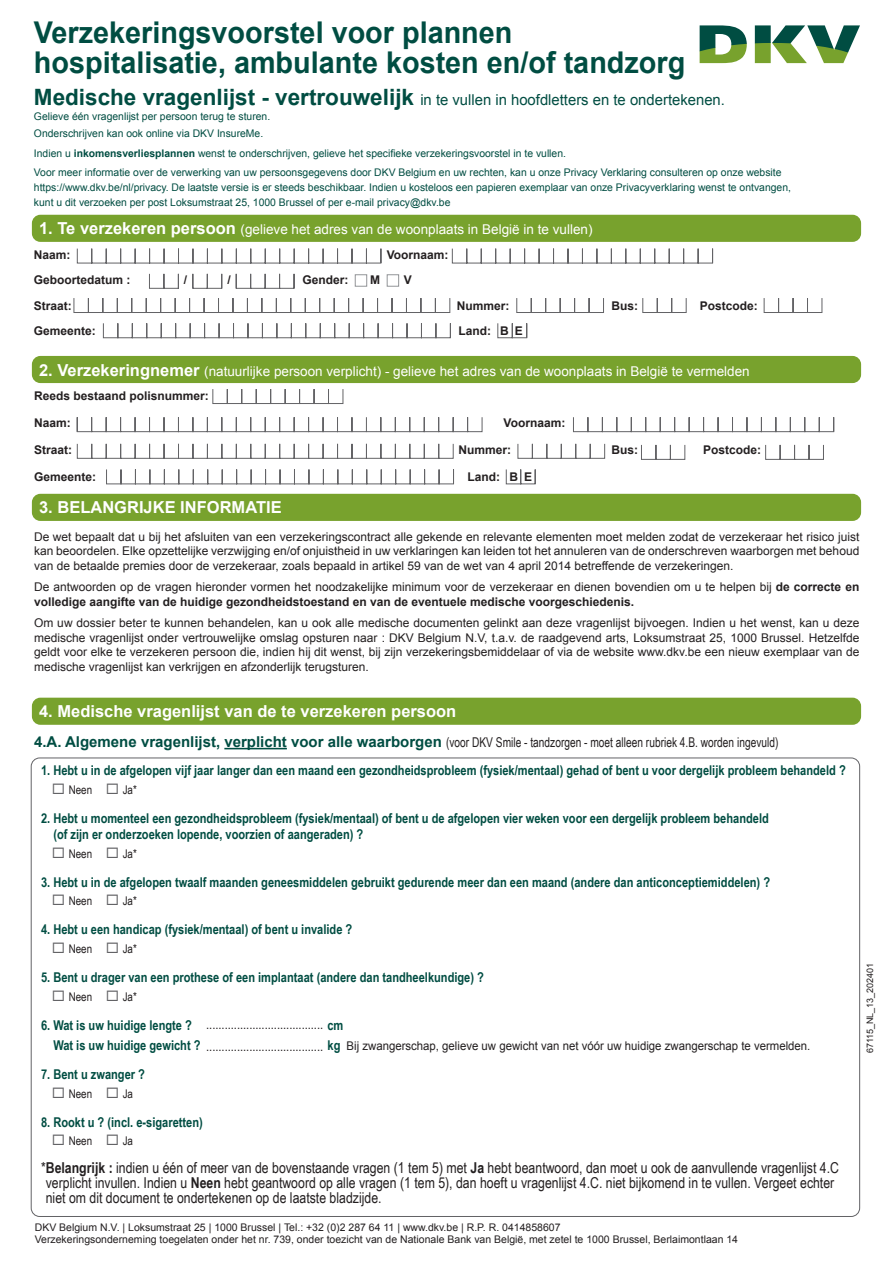
<style>
.page{position:relative;width:893px;height:1263px;background:#fff}
.page>*{position:absolute;margin:0;border:0;box-sizing:border-box;transform-origin:0 0}
.t1{font:700 30px/30px "Arial";color:#004d42;scale:.96 1}
.t2{font:700 16.5px "Arial";color:#fff}
.t3{font:15px/15px "Arial Narrow";color:#231f20}
.t4{font:15px "Arial";color:#004d42}
.t5{font:700 13.5px/16.2px "Arial Narrow";color:#004d42}
.t6{font:13.5px "Arial";color:#fff}
.t7{font:13.5px "Arial Narrow";color:#231f20;scale:.92 1}
.t8{font:13.5px "Arial Narrow";color:#231f20}
.t9{font:12px/14.4px "Arial";color:#231f20;text-align:justify}
.t10{font:700 12px "Arial";color:#231f20}
.t11{font:12px "Arial";color:#231f20;scale:.95 1}
.t12{font:12px "Arial Narrow";color:#231f20}
.t13{font:10.5px/15px "Arial";color:#004d42}
.t14{font:10.5px "Arial";color:#231f20}
.t15{font:9px "Arial";color:#231f20}
.s1{font-weight:700;font-size:22.5px}
.s2{font-weight:700}
.s3{font-weight:700;font-size:16.5px}
.s4{font-family:"Arial";font-weight:700;font-size:15px;color:#004d42}
.s5{color:#636366}
.s6{font-weight:700;color:#004d42}
.s7{font-family:"Arial Narrow";font-weight:700;font-size:13.5px;color:#004d42}
</style>
<div class="page">
<div style="left:32px;top:215px;width:829px;height:27px;background:#78a22d;border-radius:9px"></div>
<div style="left:32px;top:356px;width:829px;height:27px;background:#78a22d;border-radius:9px"></div>
<div style="left:32px;top:494px;width:829px;height:27px;background:#78a22d;border-radius:9px"></div>
<svg style="left:700px;top:25px;width:160px;height:38px"></svg>
<hr style="left:224px;top:748px;width:63px;height:1px;background:#004d42">
<div style="left:32px;top:698px;width:829px;height:27px;background:#78a22d;border-radius:9px"></div>
<div style="left:355px;top:274px;width:12px;height:12px;border:1px solid #939598"></div>
<div style="left:387px;top:274px;width:12px;height:12px;border:1px solid #939598"></div>
<svg style="left:149px;top:273px;width:145px;height:16px"></svg>
<svg style="left:212px;top:389px;width:131px;height:15px"></svg>
<svg style="left:573px;top:417px;width:261px;height:15px"></svg>
<svg style="left:77px;top:443px;width:377px;height:16px"></svg>
<svg style="left:517px;top:443px;width:88px;height:16px"></svg>
<svg style="left:641px;top:444px;width:44px;height:16px"></svg>
<svg style="left:765px;top:444px;width:59px;height:16px"></svg>
<svg style="left:106px;top:469px;width:430px;height:15px"></svg>
<svg style="left:77px;top:248px;width:304px;height:15px"></svg>
<svg style="left:452px;top:248px;width:261px;height:15px"></svg>
<svg style="left:73px;top:298px;width:749px;height:15px"></svg>
<svg style="left:103px;top:323px;width:348px;height:15px"></svg>
<svg style="left:497px;top:323px;width:30px;height:15px"></svg>
<svg style="left:77px;top:417px;width:405px;height:15px"></svg>
<p class="t1" style="left:34px;top:18px;width:680px">Verzekeringsvoorstel voor plannen hospitalisatie, ambulante kosten en/of tandzorg</p>
<p class="t4" style="left:34px;top:90px;width:692px"><span class="s1">Medische vragenlijst - vertrouwelijk</span> in te vullen in hoofdletters en te ondertekenen.</p>
<p class="t13" style="left:34px;top:109px;width:238px">Gelieve één vragenlijst per persoon terug te sturen.</p>
<p class="t13" style="left:34px;top:126px;width:231px">Onderschrijven kan ook online via DKV InsureMe.</p>
<p class="t13" style="left:34px;top:145px;width:534px">Indien u <span class="s2">inkomensverliesplannen</span> wenst te onderschrijven, gelieve het specifieke verzekeringsvoorstel in te vullen.</p>
<p class="t13" style="left:34px;top:165px;width:759px">Voor meer informatie over de verwerking van uw persoonsgegevens door DKV Belgium en uw rechten, kan u onze Privacy Verklaring consulteren op onze website https://www.dkv.be/nl/privacy. De laatste versie is er steeds beschikbaar. Indien u kosteloos een papieren exemplaar van onze Privacyverklaring wenst te ontvangen, kunt u dit verzoeken per post Loksumstraat 25, 1000 Brussel of per e-mail privacy@dkv.be</p>
<p class="t6" style="left:39px;top:221px;width:555px"><span class="s3">1. Te verzekeren persoon</span> (gelieve het adres van de woonplaats in België in te vullen)</p>
<p class="t10" style="left:34px;top:247px;width:38px">Naam:</p>
<p class="t10" style="left:387px;top:247px;width:63px">Voornaam:</p>
<p class="t10" style="left:34px;top:272px;width:98px">Geboortedatum :</p>
<p class="t10" style="left:184px;top:272px;width:5px">/</p>
<p class="t10" style="left:227px;top:272px;width:5px">/</p>
<p class="t10" style="left:302px;top:272px;width:48px">Gender:</p>
<p class="t10" style="left:370px;top:272px;width:11px">M</p>
<p class="t10" style="left:404px;top:272px;width:10px">V</p>
<p class="t10" style="left:34px;top:297px;width:40px">Straat:</p>
<p class="t10" style="left:457px;top:297px;width:54px">Nummer:</p>
<p class="t10" style="left:611px;top:297px;width:28px">Bus:</p>
<p class="t10" style="left:700px;top:297px;width:60px">Postcode:</p>
<p class="t10" style="left:34px;top:323px;width:64px">Gemeente:</p>
<p class="t10" style="left:458px;top:323px;width:66px">Land: B E</p>
<p class="t6" style="left:39px;top:362px;width:712px"><span class="s3">2. Verzekeringnemer</span> (natuurlijke persoon verplicht) - gelieve het adres van de woonplaats in België te vermelden</p>
<p class="t10" style="left:34px;top:388px;width:176px">Reeds bestaand polisnummer:</p>
<p class="t10" style="left:34px;top:415px;width:38px">Naam:</p>
<p class="t10" style="left:504px;top:415px;width:63px">Voornaam:</p>
<p class="t10" style="left:34px;top:442px;width:40px">Straat:</p>
<p class="t10" style="left:459px;top:442px;width:54px">Nummer:</p>
<p class="t10" style="left:612px;top:442px;width:28px">Bus:</p>
<p class="t10" style="left:703px;top:442px;width:60px">Postcode:</p>
<p class="t10" style="left:34px;top:468px;width:64px">Gemeente:</p>
<p class="t10" style="left:468px;top:468px;width:66px">Land: B E</p>
<p class="t2" style="left:39px;top:497px;width:244px">3. BELANGRIJKE INFORMATIE</p>
<p class="t9" style="left:34px;top:529px;width:827px">De wet bepaalt dat u bij het afsluiten van een verzekeringscontract alle gekende en relevante elementen moet melden zodat de verzekeraar het risico juist kan beoordelen. Elke opzettelijke verzwijging en/of onjuistheid in uw verklaringen kan leiden tot het annuleren van de onderschreven waarborgen met behoud van de betaalde premies door de verzekeraar, zoals bepaald in artikel 59 van de wet van 4 april 2014 betreffende de verzekeringen.</p>
<p class="t9" style="left:34px;top:580px;width:827px">De antwoorden op de vragen hieronder vormen het noodzakelijke minimum voor de verzekeraar en dienen bovendien om u te helpen bij <span class="s2">de correcte en volledige aangifte van de huidige gezondheidstoestand en van de eventuele medische voorgeschiedenis.</span></p>
<p class="t9" style="left:34px;top:616px;width:827px">Om uw dossier beter te kunnen behandelen, kan u ook alle medische documenten gelinkt aan deze vragenlijst bijvoegen. Indien u het wenst, kan u deze medische vragenlijst onder vertrouwelijke omslag opsturen naar : DKV Belgium N.V, t.a.v. de raadgevend arts, Loksumstraat 25, 1000 Brussel. Hetzelfde geldt voor elke te verzekeren persoon die, indien hij dit wenst, bij zijn verzekeringsbemiddelaar of via de website www.dkv.be een nieuw exemplaar van de medische vragenlijst kan verkrijgen en afzonderlijk terugsturen.</p>
<p class="t2" style="left:39px;top:700px;width:419px">4. Medische vragenlijst van de te verzekeren persoon</p>
<p class="t7" style="left:34px;top:732px;width:811px"><span class="s4">4.A. Algemene vragenlijst, verplicht voor alle waarborgen</span> (voor DKV Smile - tandzorgen - moet alleen rubriek 4.B. worden ingevuld)</p>
<p class="t5" style="left:41px;top:762px;width:806px">1. Hebt u in de afgelopen vijf jaar langer dan een maand een gezondheidsprobleem (fysiek/mentaal) gehad of bent u voor dergelijk probleem behandeld ?</p>
<p class="t12" style="left:52px;top:781px;width:87px"><span class="s5">◻</span> Neen <span class="s5">◻</span> Ja*</p>
<p class="t5" style="left:53px;top:809px;width:717px;text-indent:-12px">2. Hebt u momenteel een gezondheidsprobleem (fysiek/mentaal) of bent u de afgelopen vier weken voor een dergelijk probleem behandeld (of zijn er onderzoeken lopende, voorzien of aangeraden) ?</p>
<p class="t12" style="left:52px;top:845px;width:87px"><span class="s5">◻</span> Neen <span class="s5">◻</span> Ja*</p>
<p class="t5" style="left:41px;top:873px;width:731px">3. Hebt u in de afgelopen twaalf maanden geneesmiddelen gebruikt gedurende meer dan een maand (andere dan anticonceptiemiddelen) ?</p>
<p class="t12" style="left:52px;top:892px;width:87px"><span class="s5">◻</span> Neen <span class="s5">◻</span> Ja*</p>
<p class="t5" style="left:41px;top:921px;width:313px">4. Hebt u een handicap (fysiek/mentaal) of bent u invalide ?</p>
<p class="t12" style="left:52px;top:940px;width:87px"><span class="s5">◻</span> Neen <span class="s5">◻</span> Ja*</p>
<p class="t5" style="left:41px;top:968px;width:444px">5. Bent u drager van een prothese of een implantaat (andere dan tandheelkundige) ?</p>
<p class="t12" style="left:52px;top:987px;width:87px"><span class="s5">◻</span> Neen <span class="s5">◻</span> Ja*</p>
<p class="t5" style="left:41px;top:1016px;width:152px">6. Wat is uw huidige lengte ?</p>
<p class="t8" style="left:206px;top:1015px;width:139px">...................................... <span class="s6">cm</span></p>
<p class="t8" style="left:53px;top:1036px;width:271px"><span class="s6">Wat is uw huidige gewicht ?</span> ......................................</p>
<p class="t11" style="left:328px;top:1038px;width:510px"><span class="s7">kg</span> Bij zwangerschap, gelieve uw gewicht van net vóór uw huidige zwangerschap te vermelden.</p>
<p class="t5" style="left:41px;top:1065px;width:105px">7. Bent u zwanger ?</p>
<p class="t12" style="left:52px;top:1084px;width:83px"><span class="s5">◻</span> Neen <span class="s5">◻</span> Ja</p>
<p class="t5" style="left:41px;top:1113px;width:163px">8. Rookt u ? (incl. e-sigaretten)</p>
<p class="t12" style="left:52px;top:1132px;width:83px"><span class="s5">◻</span> Neen <span class="s5">◻</span> Ja</p>
<p class="t3" style="left:46px;top:1160px;width:795px;text-indent:-5px">*<span class="s2">Belangrijk :</span> indien u één of meer van de bovenstaande vragen (1 tem 5) met <span class="s2">Ja</span> hebt beantwoord, dan moet u ook de aanvullende vragenlijst 4.C verplicht invullen. Indien u <span class="s2">Neen</span> hebt geantwoord op alle vragen (1 tem 5), dan hoeft u vragenlijst 4.C. niet bijkomend in te vullen. Vergeet echter niet om dit document te ondertekenen op de laatste bladzijde.</p>
<p class="t14" style="left:35px;top:1220px;width:527px">DKV Belgium N.V. | Loksumstraat 25 | 1000 Brussel | Tel.: +32 (0)2 287 64 11 | www.dkv.be | R.P. R. 0414858607</p>
<p class="t14" style="left:35px;top:1232px;width:705px">Verzekeringsonderneming toegelaten onder het nr. 739, onder toezicht van de Nationale Bank van België, met zetel te 1000 Brussel, Berlaimontlaan 14</p>
<p class="t15" style="left:864px;top:1053px;width:92px;rotate:-90deg">67115_NL_13_202401</p>
</div>
